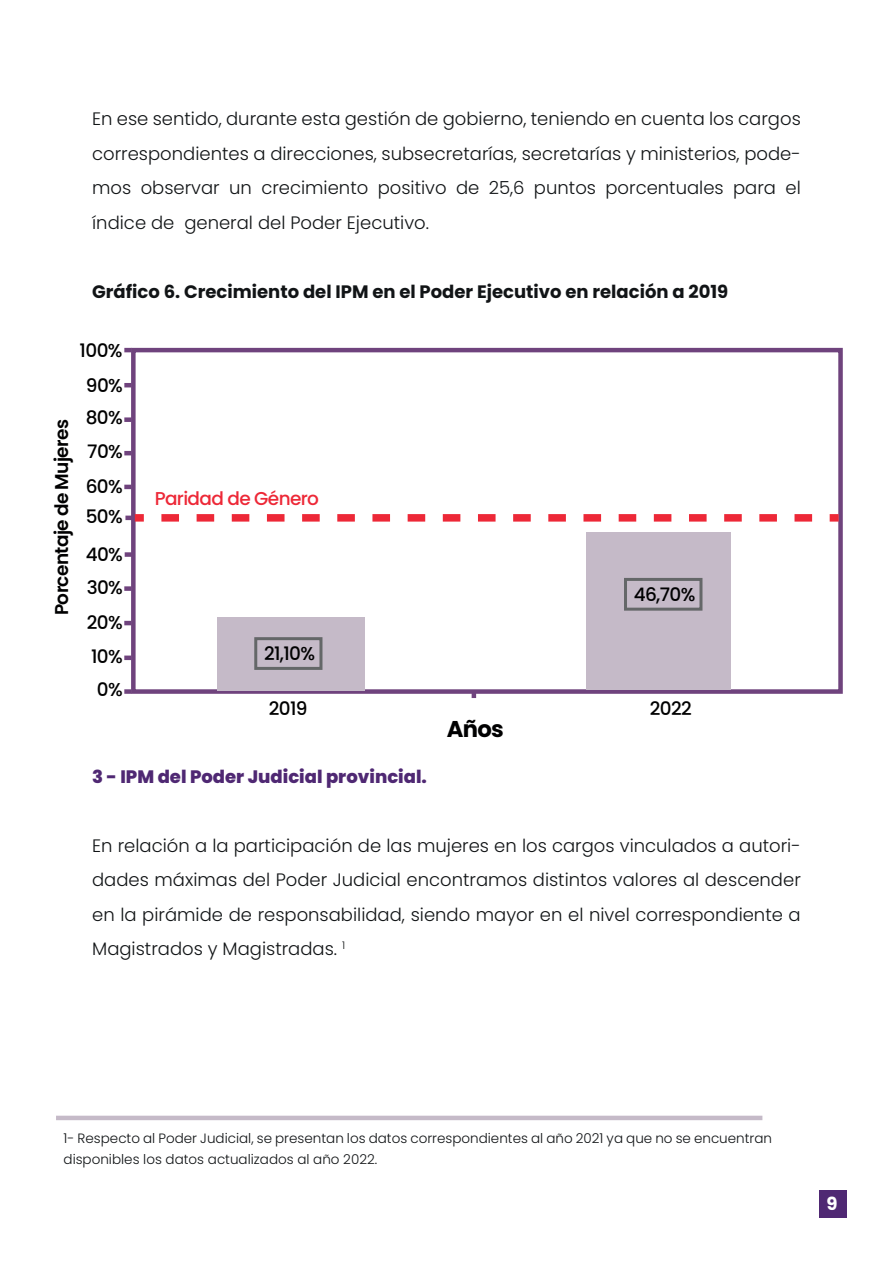
<style>
.page{position:relative;width:893px;height:1263px;background:#fff}
.page>*{position:absolute;margin:0;border:0;box-sizing:border-box;transform-origin:0 0}
.t1{font:700 22.8px "Poppins";color:#000001}
.t2{font:500 18.6px/33.9px "Poppins";letter-spacing:-.035em;color:#000001;text-align:center}
.t3{font:600 18.6px "Poppins";letter-spacing:-.035em;color:#000001}
.t4{font:500 18.6px "Poppins";letter-spacing:-.035em;color:#ed2837}
.t5{font:300 18px/34.5px "Poppins";color:#111416;text-align:justify}
.t6{font:700 18px "Poppins";color:#111416}
.t7{font:800 18px "Poppins";color:#4f2873}
.t8{font:700 18px "Poppins";color:#fff}
.t9{font:300 13.5px/21px "Poppins";color:#111416}
</style>
<div class="page">
<svg style="left:472px;top:694px;width:4px;height:4px"></svg>
<div style="left:131px;top:348px;width:712px;height:346px;border:4px solid #6f437d"></div>
<div style="left:135px;top:514px;width:9px;height:8px;background:#ed2837"></div>
<svg style="left:161px;top:514px;width:652px;height:8px"></svg>
<div style="left:830px;top:514px;width:9px;height:8px;background:#ed2837"></div>
<svg style="left:124px;top:383px;width:8px;height:4px"></svg>
<svg style="left:124px;top:348px;width:8px;height:4px"></svg>
<div style="left:124px;top:417px;width:8px;height:5px;background:#6f437d"></div>
<svg style="left:124px;top:451px;width:8px;height:4px"></svg>
<svg style="left:124px;top:485px;width:8px;height:4px"></svg>
<svg style="left:125px;top:516px;width:8px;height:4px"></svg>
<svg style="left:125px;top:552px;width:7px;height:5px"></svg>
<div style="left:124px;top:586px;width:8px;height:5px;background:#6f437d"></div>
<svg style="left:124px;top:621px;width:8px;height:4px"></svg>
<div style="left:124px;top:655px;width:8px;height:5px;background:#6f437d"></div>
<div style="left:124px;top:689px;width:8px;height:5px;background:#6f437d"></div>
<div style="left:217px;top:617px;width:147px;height:73px;background:#c5bac8"></div>
<div style="left:586px;top:532px;width:144px;height:157px;background:#c5bac8"></div>
<div style="left:254px;top:637px;width:68px;height:33px;border:3px solid #646768"></div>
<div style="left:624px;top:578px;width:78px;height:33px;border:3px solid #646768"></div>
<hr style="left:56px;top:1116px;width:706px;height:4px;background:#c5bac8">
<div style="left:819px;top:1190px;width:28px;height:28px;background:#4f2873"></div>
<p class="t5" style="left:92px;top:102px;width:710px">En ese sentido, durante esta gestión de gobierno, teniendo en cuenta los cargos correspondientes a direcciones, subsecretarías, secretarías y ministerios, pode&shy;mos observar un crecimiento positivo de 25,6 puntos porcentuales para el índice de general del Poder Ejecutivo.</p>
<p class="t6" style="left:92px;top:281px;width:638px">Gráfico 6. Crecimiento del IPM en el Poder Ejecutivo en relación a 2019</p>
<p class="t2" style="left:80px;top:333px;width:45px;line-height:34.7px">100%<br>90%</p>
<p class="t2" style="left:86px;top:400px;width:39px;line-height:34.8px;text-align:justify">80% 70% 60%</p>
<p class="t2" style="left:86px;top:497px;width:39px;line-height:38.4px;text-align:left">50%<br>40%</p>
<p class="t2" style="left:87px;top:571px;width:38px">30%<br>20%<br>10%<br>0%</p>
<p class="t3" style="left:51px;top:615px;width:197px;rotate:-90deg">Porcentaje de Mujeres</p>
<p class="t4" style="left:155px;top:488px;width:166px">Paridad de Género</p>
<p class="t2" style="left:634px;top:578px;width:63px">46,70%</p>
<p class="t2" style="left:264px;top:637px;width:53px">21,10%</p>
<p class="t2" style="left:269px;top:692px;width:40px">2019</p>
<p class="t2" style="left:650px;top:692px;width:43px">2022</p>
<p class="t1" style="left:447px;top:715px;width:58px">Años</p>
<p class="t7" style="left:92px;top:766px;width:336px">3 - IPM del Poder Judicial provincial.</p>
<p class="t5" style="left:92px;top:828px;width:710px">En relación a la participación de las mujeres en los cargos vinculados a autori&shy;dades máximas del Poder Judicial encontramos distintos valores al descender en la pirámide de responsabilidad, siendo mayor en el nivel correspondiente a Magistrados y Magistradas. <sup>1</sup></p>
<p class="t9" style="left:64px;top:1128px;width:710px">1- Respecto al Poder Judicial, se presentan los datos correspondientes al año 2021 ya que no se encuentran disponibles los datos actualizados al año 2022.</p>
<p class="t8" style="left:826px;top:1193px;width:13px">9</p>
</div>
